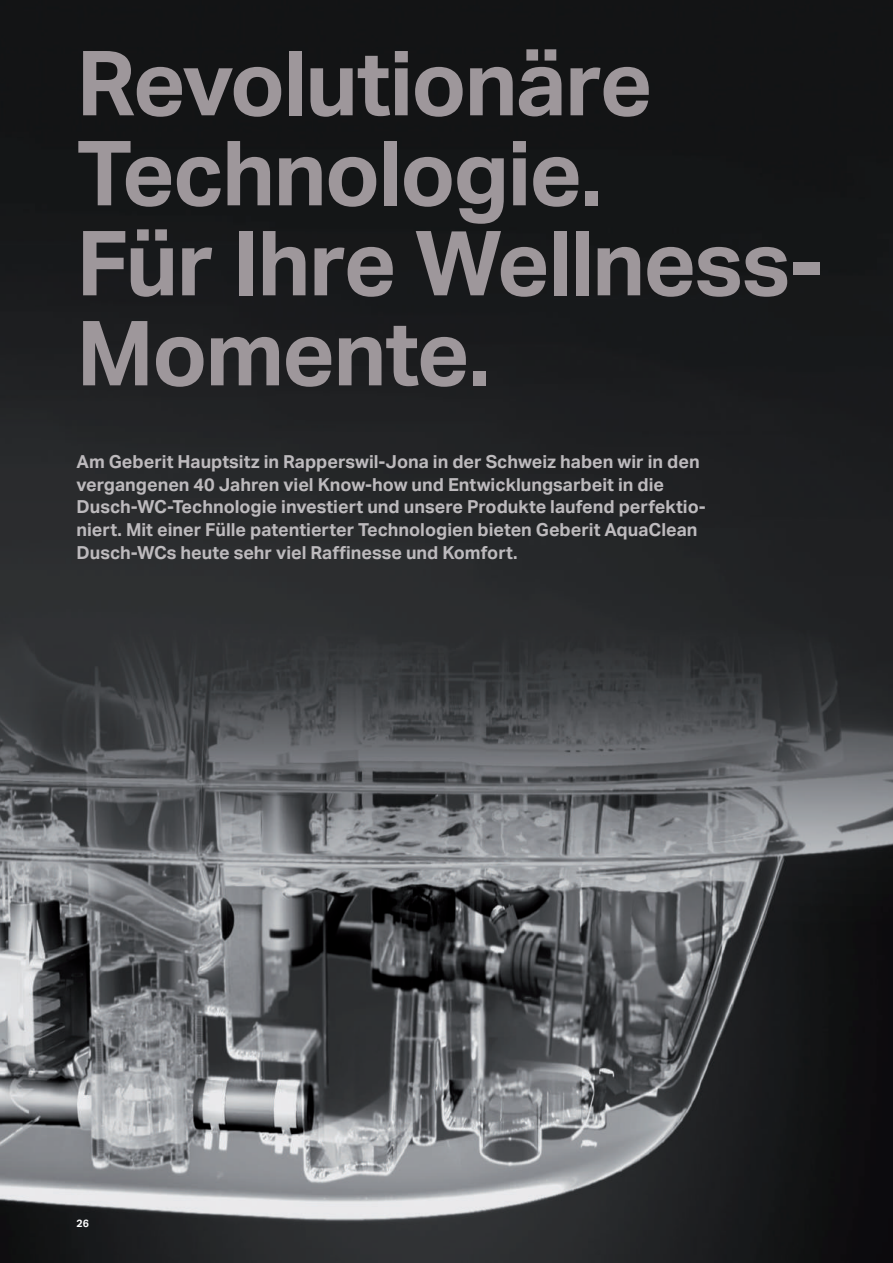
<style>
.page{position:relative;width:893px;height:1263px;background:#fff}
.page>*{position:absolute;margin:0;border:0;box-sizing:border-box;transform-origin:0 0}
.t1{font:700 90px/90px "Aktiv Grotesk Geberit";letter-spacing:-.02em;color:#9e979b}
.t2{font:700 18px/22.5px "Aktiv Grotesk Geberit";color:#bdbabd}
.t3{font:700 10.5px "Aktiv Grotesk Geberit";color:#fff}
</style>
<div class="page">
<img style="left:0;top:0;width:893px;height:1263px">
<h1 class="t1" style="left:77px;top:37px;width:749px">Revolutionäre<br>Technologie.<br>Für Ihre Wellness-<br>Momente.</h1>
<p class="t2" style="left:77px;top:450px;width:631px">Am Geberit Hauptsitz in Rapperswil-Jona in der Schweiz haben wir in den vergangenen 40 Jahren viel Know-how und Entwicklungsarbeit in die Dusch-WC-Technologie investiert und unsere Produkte laufend perfektio&shy;niert. Mit einer Fülle patentierter Technologien bieten Geberit AquaClean Dusch-WCs heute sehr viel Raffinesse und Komfort.</p>
<p class="t3" style="left:77px;top:1217px;width:14px">26</p>
</div>
